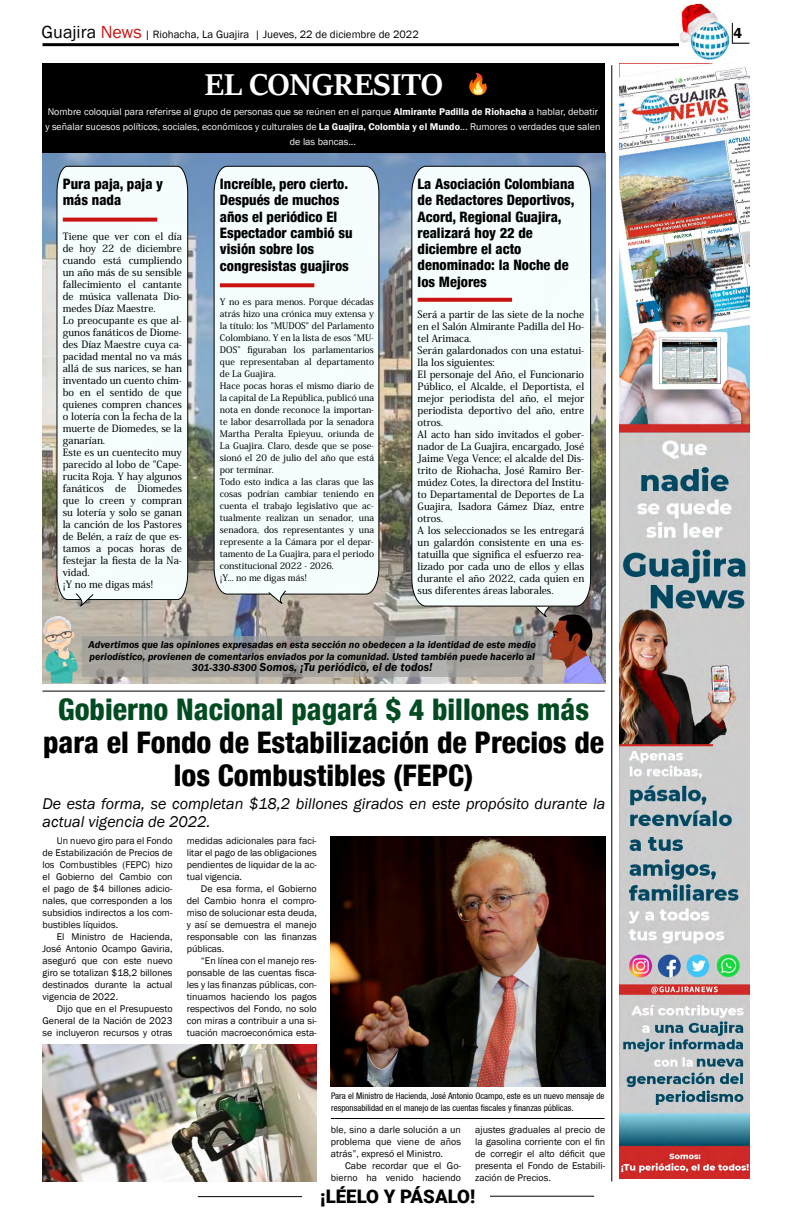
<style>
.page{position:relative;width:792px;height:1224px;background:#fff}
.page>*{position:absolute;margin:0;border:0;box-sizing:border-box;transform-origin:0 0}
.t1{font:34px "Sitka Text";color:#fff}
.t2{font:800 condensed 29.8px/32.8px "Helvetica 87";color:#000;text-align:center}
.t3{font:800 condensed 29.8px "Helvetica 87";color:#004b20}
.t4{font:900 18.7px "Roboto";color:#000}
.t5{font:italic 16px/18px "Franklin Gothic";color:#000}
.t6{font:600 14.7px "Franklin Gothic";color:#000}
.t7{font:800 condensed 14.4px/16.3px "Helvetica 87";color:#000}
.t8{font:italic 600 11.9px "Franklin Gothic";color:#000}
.t9{font:11px "Franklin Gothic";color:#000}
.t10{font:italic 600 10.3px/11.9px "Franklin Gothic";color:#000}
.t11{font:500 10px/12px "Koz Min Pr 6 N";color:#000}
.t12{font:10px/15px "Franklin Gothic";color:#fcfcfc;text-align:center}
.t13{font:9.9px/12px "Franklin Gothic";color:#000;text-align:justify}
.t14{font:500 9px/12px "Koz Min Pr 6 N";color:#000}
.t15{font:condensed 9px/11.9px "Helvetica 57";color:#000}
.s1{font-size:18px}
.s2{font-size:18px;color:#c91311}
.s3{font-weight:600}
.s4{font-size:10.3px}
</style>
<div class="page">
<hr style="left:198px;top:1196px;width:104px;height:1px;background:#000">
<hr style="left:490px;top:1196px;width:104px;height:1px;background:#000">
<hr style="left:43px;top:43px;width:657px;height:3px;background:#000">
<svg style="left:732px;top:23px;width:17px;height:21px"></svg>
<img style="left:679px;top:4px;width:50px;height:55px">
<img style="left:42px;top:152px;width:563px;height:531px">
<div style="left:43px;top:63px;width:562px;height:89px;background:#000"></div>
<svg style="left:82px;top:636px;width:461px;height:40px;background:#a6a39f"></svg>
<hr style="left:611px;top:65px;width:1px;height:1116px;background:#000">
<hr style="left:42px;top:691px;width:563px;height:1px;background:#000">
<img style="left:469px;top:72px;width:18px;height:24px">
<img style="left:619px;top:63px;width:130px;height:1116px">
<img style="left:548px;top:614px;width:57px;height:69px">
<div style="left:56px;top:166px;width:132px;height:434px;background:#f5fdfd"></div>
<svg style="left:75px;top:593px;width:19px;height:18px"></svg>
<div style="left:214px;top:166px;width:165px;height:429px;background:#f5fdfe"></div>
<svg style="left:268px;top:590px;width:19px;height:18px"></svg>
<div style="left:411px;top:166px;width:180px;height:441px;background:#f5fdfd"></div>
<svg style="left:535px;top:606px;width:15px;height:15px"></svg>
<svg style="left:63px;top:218px;width:94px;height:4px"></svg>
<svg style="left:220px;top:283px;width:94px;height:4px"></svg>
<svg style="left:418px;top:298px;width:94px;height:4px"></svg>
<img style="left:42px;top:616px;width:36px;height:67px">
<img style="left:331px;top:837px;width:274px;height:249px">
<img style="left:43px;top:1044px;width:274px;height:137px">
<hr style="left:331px;top:1118px;width:274px;height:1px;background:#000">
<p class="t9" style="left:42px;top:28px;width:379px"><span class="s1">Guajira</span> <span class="s2">News</span> | Riohacha, La Guajira | Jueves, 22 de diciembre de 2022</p>
<h3 class="t6" style="left:733px;top:24px;width:10px">4</h3>
<h1 class="t1" style="left:205px;top:59px;width:239px">EL CONGRESITO</h1>
<p class="t12" style="left:45px;top:105px;width:557px">Nombre coloquial para referirse al grupo de personas que se reúnen en el parque <span class="s3">Almirante Padilla de Riohacha</span> a hablar, debatir y señalar sucesos políticos, sociales, económicos y culturales de <span class="s3">La Guajira, Colombia y el Mundo</span>... Rumores o verdades que salen de las bancas...</p>
<h3 class="t7" style="left:63px;top:175px;width:102px">Pura paja, paja y más nada</h3>
<h3 class="t7" style="left:220px;top:175px;width:134px">Increíble, pero cierto.<br>Después de muchos años el periódico El<br>Espectador cambió su visión sobre los congresistas guajiros</h3>
<h3 class="t7" style="left:418px;top:175px;width:159px">La Asociación Colombiana de Redactores Deportivos,<br>Acord, Regional Guajira, realizará hoy 22 de diciembre el acto denominado: la Noche de los Mejores</h3>
<p class="t14" style="left:220px;top:296px;width:156px">Y no es para menos. Porque décadas atrás hizo una crónica muy extensa y la título: los "MUDOS" del Parlamento Colombiano. Y en la lista de esos "MU-DOS" figuraban los parlamentarios que representaban al departamento de La Guajira.<br>Hace pocas horas el mismo diario de la capital de La República, publicó una nota en donde reconoce la importan&shy;te labor desarrollada por la senadora Martha Peralta Epieyuu, oriunda de La Guajira. Claro, desde que se pose&shy;sionó el 20 de julio del año que está por terminar.<br>Todo esto indica a las claras que las cosas podrían cambiar teniendo en cuenta el trabajo legislativo que ac&shy;tualmente realizan un senador, una senadora, dos representantes y una represente a la Cámara por el depar&shy;tamento de La Guajira, para el periodo constitucional 2022 - 2026.<br>¡Y... no me digas más!</p>
<p class="t11" style="left:63px;top:230px;width:121px">Tiene que ver con el día de hoy 22 de diciembre cuando está cumpliendo un año más de su sensible fallecimiento el cantante de música vallenata Dio&shy;medes Díaz Maestre.<br>Lo preocupante es que al&shy;gunos fanáticos de Diome&shy;des Díaz Maestre cuya ca&shy;pacidad mental no va más allá de sus narices, se han inventado un cuento chim&shy;bo en el sentido de que quienes compren chances o lotería con la fecha de la muerte de Diomedes, se la ganarían.<br>Este es un cuentecito muy parecido al lobo de "Cape&shy;rucita Roja. Y hay algunos fanáticos de Diomedes que lo creen y compran su lotería y solo se ganan la canción de los Pastores de Belén, a raíz de que es&shy;tamos a pocas horas de festejar la fiesta de la Na&shy;vidad.<br>¡Y no me digas más!</p>
<p class="t11" style="left:418px;top:309px;width:168px">Será a partir de las siete de la noche en el Salón Almirante Padilla del Ho&shy;tel Arimaca.<br>Serán galardonados con una estatui&shy;lla los siguientes:<br>El personaje del Año, el Funcionario<br>Público, el Alcalde, el Deportista, el mejor periodista del año, el mejor periodista deportivo del año, entre otros.<br>Al acto han sido invitados el gober&shy;nador de La Guajira, encargado, José<br>Jaime Vega Vence; el alcalde del Dis&shy;trito de Riohacha, José Ramiro Ber&shy;múdez Cotes, la directora del Institu&shy;to Departamental de Deportes de La<br>Guajira, Isadora Gámez Díaz, entre otros.<br>A los seleccionados se les entregará un galardón consistente en una es&shy;tatuilla que significa el esfuerzo rea&shy;lizado por cada uno de ellos y ellas durante el año 2022, cada quien en sus diferentes áreas laborales.</p>
<p class="t10" style="left:89px;top:638px;width:449px">Advertimos que las opiniones expresadas en esta sección no obedecen a la identidad de este medio periodístico, provienen de comentarios enviados por la comunidad. Usted también puede hacerlo al</p>
<p class="t8" style="left:192px;top:660px;width:243px"><span class="s4">301-330-8300</span> Somos, ¡Tu periódico, el de todos!</p>
<h2 class="t3" style="left:58px;top:691px;width:533px">Gobierno Nacional pagará $ 4 billones más</h2>
<h2 class="t2" style="left:43px;top:725px;width:563px">para el Fondo de Estabilización de Precios de los Combustibles (FEPC)</h2>
<h3 class="t5" style="left:43px;top:795px;width:564px">De esta forma, se completan $18,2 billones girados en este propósito durante la actual vigencia de 2022.</h3>
<p class="t13" style="left:43px;top:835px;width:132px;text-indent:14px">Un nuevo giro para el Fondo de Estabilización de Precios de los Combustibles (FEPC) hizo el Gobierno del Cambio con el pago de $4 billones adicio&shy;nales, que corresponden a los subsidios indirectos a los com&shy;bustibles líquidos.</p>
<p class="t13" style="left:43px;top:931px;width:132px;text-indent:14px">El Ministro de Hacienda, José Antonio Ocampo Gaviria, aseguró que con este nuevo giro se totalizan $18,2 billones destinados durante la actual vigencia de 2022.</p>
<p class="t13" style="left:43px;top:1003px;width:132px;text-indent:14px">Dijo que en el Presupuesto General de la Nación de 2023 se incluyeron recursos y otras</p>
<p class="t13" style="left:187px;top:835px;width:132px">medidas adicionales para faci&shy;litar el pago de las obligaciones pendientes de liquidar de la ac&shy;tual vigencia.</p>
<p class="t13" style="left:187px;top:883px;width:132px;text-indent:14px">De esa forma, el Gobierno del Cambio honra el compro&shy;miso de solucionar esta deuda, y así se demuestra el manejo responsable con las finanzas públicas.</p>
<p class="t13" style="left:187px;top:955px;width:132px;text-indent:14px">“En línea con el manejo res&shy;ponsable de las cuentas fisca&shy;les y las finanzas públicas, con&shy;tinuamos haciendo los pagos respectivos del Fondo, no solo con miras a contribuir a una si&shy;tuación macroeconómica esta-</p>
<p class="t15" style="left:331px;top:1090px;width:275px">Para el Ministro de Hacienda, José Antonio Ocampo, este es un nuevo mensaje de responsabilidad en el manejo de las cuentas fiscales y finanzas públicas.</p>
<p class="t13" style="left:331px;top:1124px;width:132px">ble, sino a darle solución a un problema que viene de años atrás”, expresó el Ministro.</p>
<p class="t13" style="left:331px;top:1160px;width:132px;text-align:right">Cabe recordar que el Go&shy;bierno ha venido haciendo</p>
<p class="t13" style="left:475px;top:1124px;width:132px">ajustes graduales al precio de la gasolina corriente con el fin de corregir el alto déficit que presenta el Fondo de Estabili&shy;zación de Precios.</p>
<h3 class="t4" style="left:320px;top:1184px;width:157px">¡LÉELO Y PÁSALO!</h3>
</div>
